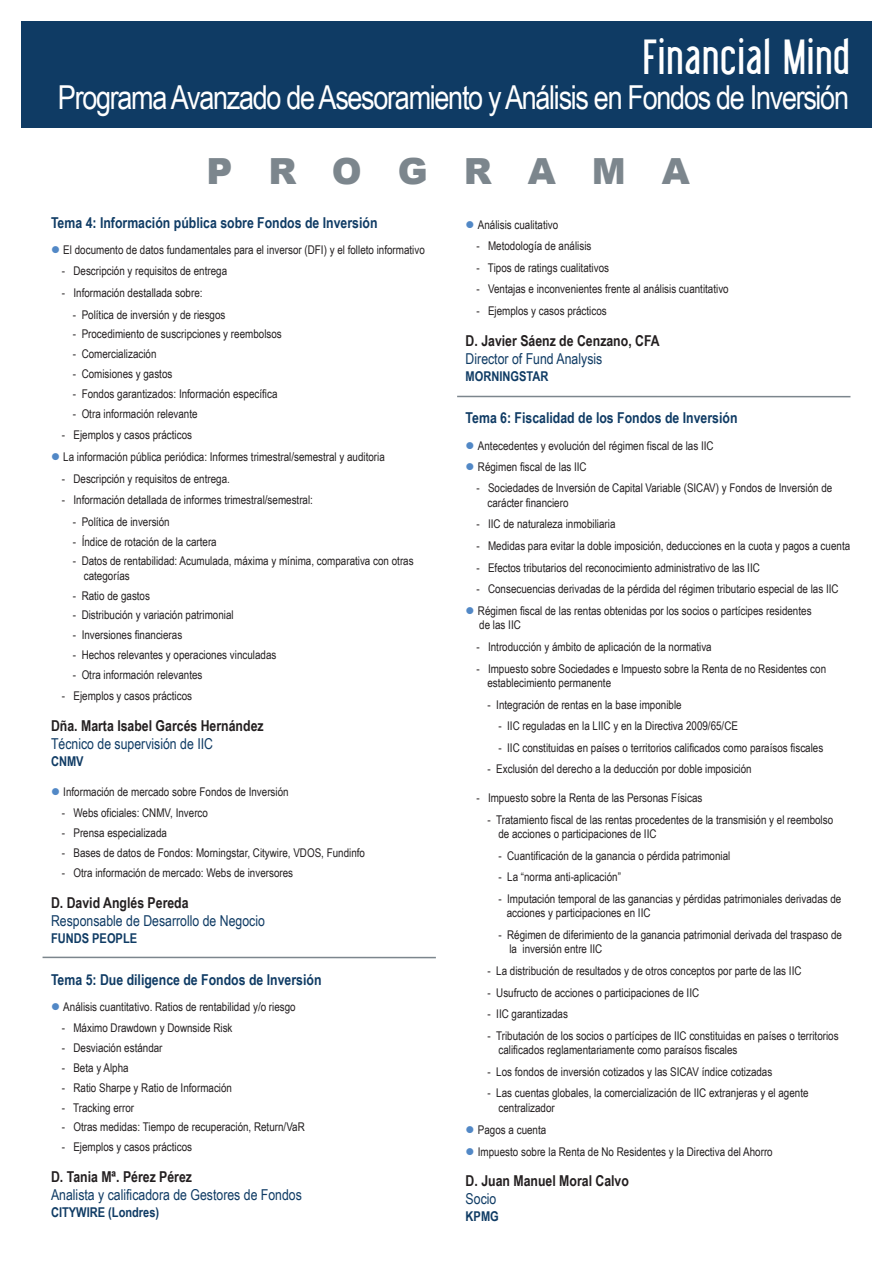
<style>
.page{position:relative;width:893px;height:1263px;background:#fff}
.page>*{position:absolute;margin:0;border:0;box-sizing:border-box;transform-origin:0 0}
.t1{font:48px "Libel Suit";letter-spacing:.05em;color:#fff}
.t2{font:900 36px "Arial";letter-spacing:1em;color:#7c868d}
.t3{font:33px "Arial Narrow";letter-spacing:-.04em;color:#fff}
.t4{font:15px "Arial Narrow";color:#0f3b64}
.t5{font:700 15px "Arial Narrow";color:#0f3b64}
.t6{font:700 15px "Arial Narrow";color:#231f20}
.t7{font:700 13.5px "Arial Narrow";color:#0f3b64}
.t8{font:12px/14.4px "Arial Narrow";color:#231f20}
.s1{color:#5288c6}
</style>
<div class="page">
<hr style="left:43px;top:957px;width:393px;height:1px;background:#7c868d">
<div style="left:21px;top:21px;width:851px;height:107px;background:#0f3b64"></div>
<hr style="left:457px;top:396px;width:393px;height:1px;background:#7c868d">
<h1 class="t1" style="left:643px;top:33px;width:207px">Financial Mind</h1>
<h3 class="t3" style="left:58px;top:78px;width:793px">Programa Avanzado de Asesoramiento y Análisis en Fondos de Inversión</h3>
<h2 class="t2" style="left:206px;top:145px;width:485px">PROGRAMA</h2>
<p class="t5" style="left:51px;top:214px;width:328px">Tema 4: Información pública sobre Fondos de Inversión</p>
<p class="t8" style="left:51px;top:243px;width:375px"><span class="s1">●</span> El documento de datos fundamentales para el inversor (DFI) y el folleto informativo</p>
<p class="t8" style="left:62px;top:264px;width:167px">- Descripción y requisitos de entrega</p>
<p class="t8" style="left:62px;top:285px;width:142px">- Información destallada sobre:</p>
<p class="t8" style="left:73px;top:307px;width:154px">- Política de inversión y de riesgos</p>
<p class="t8" style="left:73px;top:327px;width:210px">- Procedimiento de suscripciones y reembolsos</p>
<p class="t8" style="left:73px;top:347px;width:85px">- Comercialización</p>
<p class="t8" style="left:73px;top:366px;width:101px">- Comisiones y gastos</p>
<p class="t8" style="left:73px;top:386px;width:206px">- Fondos garantizados: Información específica</p>
<p class="t8" style="left:73px;top:406px;width:126px">- Otra información relevante</p>
<p class="t8" style="left:62px;top:428px;width:132px">- Ejemplos y casos prácticos</p>
<p class="t8" style="left:51px;top:450px;width:335px"><span class="s1">●</span> La información pública periódica: Informes trimestral/semestral y auditoria</p>
<p class="t8" style="left:62px;top:471px;width:169px">- Descripción y requisitos de entrega.</p>
<p class="t8" style="left:62px;top:493px;width:253px">- Información detallada de informes trimestral/semestral:</p>
<p class="t8" style="left:73px;top:514px;width:98px">- Política de inversión</p>
<p class="t8" style="left:73px;top:534px;width:145px">- Índice de rotación de la cartera</p>
<p class="t8" style="left:84px;top:554px;width:331px;text-indent:-11px">- Datos de rentabilidad: Acumulada, máxima y mínima, comparativa con otras categorías</p>
<p class="t8" style="left:73px;top:588px;width:79px">- Ratio de gastos</p>
<p class="t8" style="left:73px;top:608px;width:162px">- Distribución y variación patrimonial</p>
<p class="t8" style="left:73px;top:628px;width:111px">- Inversiones financieras</p>
<p class="t8" style="left:73px;top:647px;width:205px">- Hechos relevantes y operaciones vinculadas</p>
<p class="t8" style="left:73px;top:667px;width:131px">- Otra información relevantes</p>
<p class="t8" style="left:62px;top:689px;width:132px">- Ejemplos y casos prácticos</p>
<p class="t6" style="left:51px;top:717px;width:214px">Dña. Marta Isabel Garcés Hernández</p>
<p class="t4" style="left:51px;top:735px;width:164px">Técnico de supervisión de IIC</p>
<p class="t7" style="left:51px;top:754px;width:34px">CNMV</p>
<p class="t8" style="left:51px;top:785px;width:239px"><span class="s1">●</span> Información de mercado sobre Fondos de Inversión</p>
<p class="t8" style="left:62px;top:806px;width:148px">- Webs oficiales: CNMV, Inverco</p>
<p class="t8" style="left:62px;top:826px;width:107px">- Prensa especializada</p>
<p class="t8" style="left:62px;top:845px;width:305px">- Bases de datos de Fondos: Morningstar, Citywire, VDOS, Fundinfo</p>
<p class="t8" style="left:62px;top:865px;width:233px">- Otra información de mercado: Webs de inversores</p>
<p class="t6" style="left:51px;top:894px;width:139px">D. David Anglés Pereda</p>
<p class="t4" style="left:51px;top:912px;width:215px">Responsable de Desarrollo de Negocio</p>
<p class="t7" style="left:51px;top:930px;width:88px">FUNDS PEOPLE</p>
<p class="t5" style="left:51px;top:971px;width:272px">Tema 5: Due diligence de Fondos de Inversión</p>
<p class="t8" style="left:51px;top:1000px;width:246px"><span class="s1">●</span> Análisis cuantitativo. Ratios de rentabilidad y/o riesgo</p>
<p class="t8" style="left:62px;top:1021px;width:172px">- Máximo Drawdown y Downside Risk</p>
<p class="t8" style="left:62px;top:1041px;width:102px">- Desviación estándar</p>
<p class="t8" style="left:62px;top:1060px;width:68px">- Beta y Alpha</p>
<p class="t8" style="left:62px;top:1080px;width:172px">- Ratio Sharpe y Ratio de Información</p>
<p class="t8" style="left:62px;top:1100px;width:74px">- Tracking error</p>
<p class="t8" style="left:62px;top:1120px;width:244px">- Otras medidas: Tiempo de recuperación, Return/VaR</p>
<p class="t8" style="left:62px;top:1140px;width:132px">- Ejemplos y casos prácticos</p>
<p class="t6" style="left:51px;top:1168px;width:143px">D. Tania Mª. Pérez Pérez</p>
<p class="t4" style="left:51px;top:1186px;width:252px">Analista y calificadora de Gestores de Fondos</p>
<p class="t7" style="left:51px;top:1204px;width:110px">CITYWIRE (Londres)</p>
<p class="t8" style="left:466px;top:218px;width:94px"><span class="s1">●</span> Análisis cualitativo</p>
<p class="t8" style="left:477px;top:239px;width:116px">- Metodología de análisis</p>
<p class="t8" style="left:477px;top:260px;width:134px">- Tipos de ratings cualitativos</p>
<p class="t8" style="left:477px;top:282px;width:254px">- Ventajas e inconvenientes frente al análisis cuantitativo</p>
<p class="t8" style="left:477px;top:303px;width:132px">- Ejemplos y casos prácticos</p>
<p class="t6" style="left:466px;top:332px;width:196px">D. Javier Sáenz de Cenzano, CFA</p>
<p class="t4" style="left:466px;top:350px;width:138px">Director of Fund Analysis</p>
<p class="t7" style="left:466px;top:368px;width:84px">MORNINGSTAR</p>
<p class="t5" style="left:466px;top:409px;width:273px">Tema 6: Fiscalidad de los Fondos de Inversión</p>
<p class="t8" style="left:466px;top:438px;width:250px"><span class="s1">●</span> Antecedentes y evolución del régimen fiscal de las IIC</p>
<p class="t8" style="left:466px;top:460px;width:123px"><span class="s1">●</span> Régimen fiscal de las IIC</p>
<p class="t8" style="left:487px;top:481px;width:346px;text-indent:-11px">- Sociedades de Inversión de Capital Variable (SICAV) y Fondos de Inversión de carácter financiero</p>
<p class="t8" style="left:477px;top:517px;width:140px">- IIC de naturaleza inmobiliaria</p>
<p class="t8" style="left:477px;top:538px;width:375px">- Medidas para evitar la doble imposición, deducciones en la cuota y pagos a cuenta</p>
<p class="t8" style="left:477px;top:560px;width:285px">- Efectos tributarios del reconocimiento administrativo de las IIC</p>
<p class="t8" style="left:477px;top:582px;width:364px">- Consecuencias derivadas de la pérdida del régimen tributario especial de las IIC</p>
<p class="t8" style="left:479px;top:604px;width:334px;line-height:14px;text-indent:-14px"><span class="s1">●</span> Régimen fiscal de las rentas obtenidas por los socios o partícipes residentes de las IIC</p>
<p class="t8" style="left:477px;top:639px;width:237px">- Introducción y ámbito de aplicación de la normativa</p>
<p class="t8" style="left:487px;top:661px;width:340px;text-indent:-11px">- Impuesto sobre Sociedades e Impuesto sobre la Renta de no Residentes con establecimiento permanente</p>
<p class="t8" style="left:487px;top:697px;width:196px">- Integración de rentas en la base imponible</p>
<p class="t8" style="left:498px;top:718px;width:241px">- IIC reguladas en la LIIC y en la Directiva 2009/65/CE</p>
<p class="t8" style="left:498px;top:740px;width:326px">- IIC constituidas en países o territorios calificados como paraísos fiscales</p>
<p class="t8" style="left:487px;top:762px;width:266px">- Exclusión del derecho a la deducción por doble imposición</p>
<p class="t8" style="left:477px;top:790px;width:227px">- Impuesto sobre la Renta de las Personas Físicas</p>
<p class="t8" style="left:498px;top:812px;width:336px;text-indent:-11px">- Tratamiento fiscal de las rentas procedentes de la transmisión y el reembolso de acciones o participaciones de IIC</p>
<p class="t8" style="left:498px;top:848px;width:233px">- Cuantificación de la ganancia o pérdida patrimonial</p>
<p class="t8" style="left:498px;top:870px;width:124px">- La “norma anti-aplicación”</p>
<p class="t8" style="left:507px;top:891px;width:336px;text-indent:-8px">- Imputación temporal de las ganancias y pérdidas patrimoniales derivadas de acciones y participaciones en IIC</p>
<p class="t8" style="left:509px;top:927px;width:334px;text-indent:-11px">- Régimen de diferimiento de la ganancia patrimonial derivada del traspaso de la inversión entre IIC</p>
<p class="t8" style="left:487px;top:963px;width:315px">- La distribución de resultados y de otros conceptos por parte de las IIC</p>
<p class="t8" style="left:487px;top:985px;width:213px">- Usufructo de acciones o participaciones de IIC</p>
<p class="t8" style="left:487px;top:1006px;width:82px">- IIC garantizadas</p>
<p class="t8" style="left:498px;top:1028px;width:342px;text-indent:-11px">- Tributación de los socios o partícipes de IIC constituidas en países o territorios calificados reglamentariamente como paraísos fiscales</p>
<p class="t8" style="left:487px;top:1064px;width:286px">- Los fondos de inversión cotizados y las SICAV índice cotizadas</p>
<p class="t8" style="left:498px;top:1086px;width:312px;text-indent:-11px">- Las cuentas globales, la comercialización de IIC extranjeras y el agente centralizador</p>
<p class="t8" style="left:466px;top:1122px;width:82px"><span class="s1">●</span> Pagos a cuenta</p>
<p class="t8" style="left:466px;top:1144px;width:309px"><span class="s1">●</span> Impuesto sobre la Renta de No Residentes y la Directiva del Ahorro</p>
<p class="t6" style="left:466px;top:1172px;width:165px">D. Juan Manuel Moral Calvo</p>
<p class="t4" style="left:466px;top:1190px;width:32px">Socio</p>
<p class="t7" style="left:466px;top:1208px;width:35px">KPMG</p>
</div>
